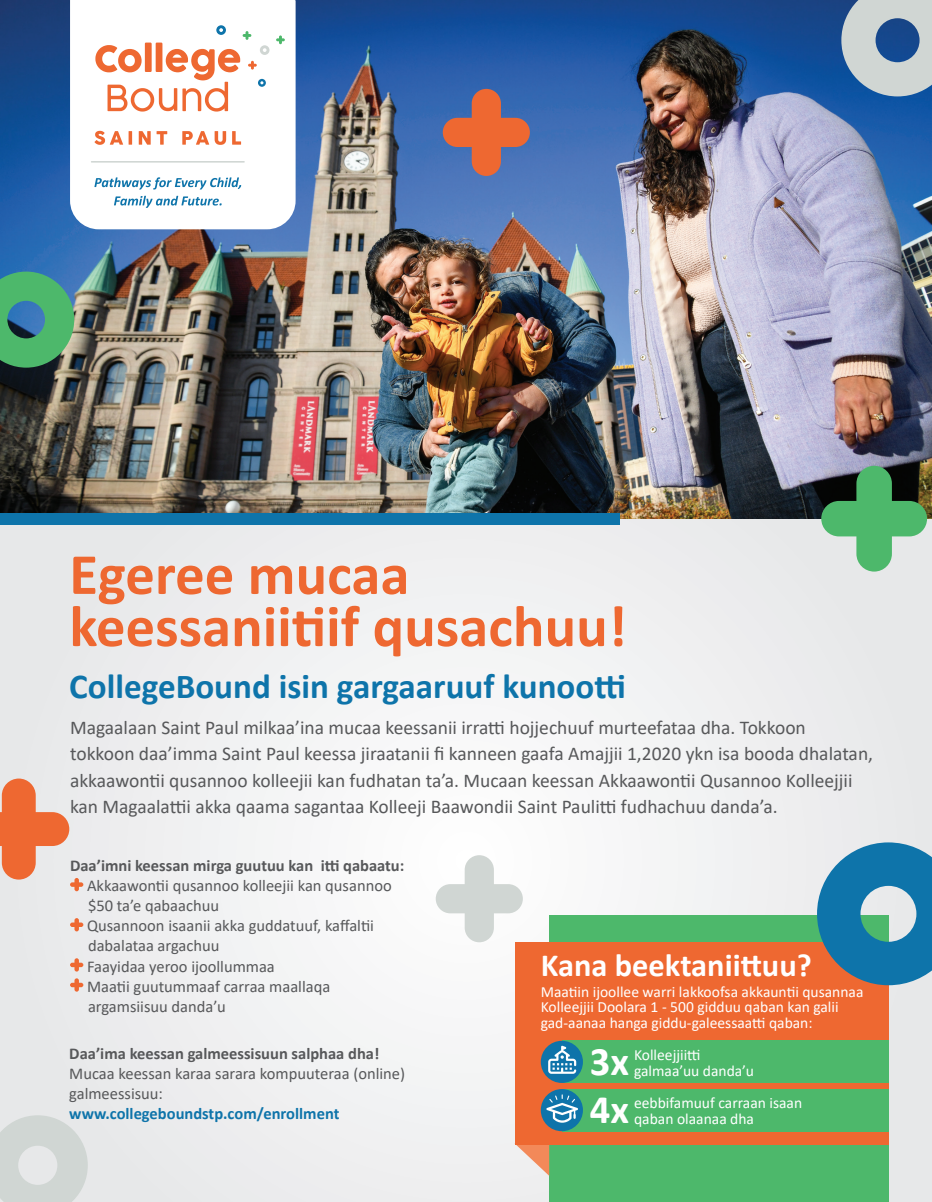
<style>
.page{position:relative;width:932px;height:1202px;background:#fff}
.page>*{position:absolute;margin:0;border:0;box-sizing:border-box;transform-origin:0 0}
.t1{font:700 58.8px/52.1px "Calibri";color:#ee6831}
.t2{font:700 40.65px "Calibri";color:#fff}
.t3{font:700 35.1px "Calibri";color:#0e74aa}
.t4{font:700 32.4px "Calibri";color:#fff}
.t5{font:19.5px/26.4px "Calibri";color:#57585a}
.t6{font:16.5px/20.1px "Calibri";color:#57585a}
.t7{font:700 16.5px "Calibri";color:#57585a}
.t8{font:700 16.5px "Calibri";color:#0e74aa}
.t9{font:15.6px/15.6px "Calibri";color:#fff}
</style>
<div class="page">
<div style="left:0;top:519px;width:932px;height:683px;background:#efeff0"></div>
<img style="left:0;top:0;width:932px;height:519px">
<svg style="left:70px;top:0;width:225px;height:229px"></svg>
<div style="left:74px;top:878px;width:5px;height:13px;background:#ee6831;border-radius:2px"></div>
<svg style="left:70px;top:882px;width:13px;height:4px"></svg>
<div style="left:74px;top:918px;width:5px;height:13px;background:#ee6831;border-radius:2px"></div>
<div style="left:70px;top:922px;width:13px;height:5px;background:#ee6831;border-radius:2px"></div>
<div style="left:74px;top:958px;width:5px;height:13px;background:#ee6831;border-radius:2px"></div>
<div style="left:70px;top:962px;width:13px;height:5px;background:#ee6831;border-radius:2px"></div>
<div style="left:74px;top:978px;width:5px;height:13px;background:#ee6831;border-radius:2px"></div>
<div style="left:70px;top:982px;width:13px;height:5px;background:#ee6831;border-radius:2px"></div>
<svg style="left:94px;top:131px;width:29px;height:14px"></svg>
<svg style="left:129px;top:131px;width:3px;height:14px"></svg>
<svg style="left:139px;top:131px;width:28px;height:14px"></svg>
<svg style="left:182px;top:131px;width:44px;height:14px"></svg>
<svg style="left:232px;top:131px;width:9px;height:14px"></svg>
<svg style="left:91px;top:161px;width:154px;height:2px"></svg>
<svg style="left:94px;top:177px;width:147px;height:12px"></svg>
<svg style="left:114px;top:196px;width:108px;height:12px"></svg>
<svg style="left:95px;top:25px;width:174px;height:87px"></svg>
<svg style="left:276px;top:35px;width:9px;height:9px"></svg>
<div style="left:549px;top:915px;width:339px;height:287px;background:#4db86b"></div>
<div style="left:515px;top:941px;width:373px;height:203px;background:#ee6831"></div>
<div style="left:561px;top:1040px;width:327px;height:43px;background:#4db86b"></div>
<div style="left:541px;top:1040px;width:42px;height:43px;background:#0e74aa;border-radius:50%"></div>
<div style="left:561px;top:1089px;width:327px;height:42px;background:#4db86b"></div>
<div style="left:541px;top:1089px;width:42px;height:42px;background:#0e74aa;border-radius:50%"></div>
<svg style="left:548px;top:1045px;width:28px;height:28px"></svg>
<svg style="left:514px;top:1094px;width:64px;height:81px"></svg>
<svg style="left:817px;top:842px;width:115px;height:143px"></svg>
<svg style="left:0;top:271px;width:74px;height:96px;background:#499f79"></svg>
<svg style="left:0;top:778px;width:69px;height:101px"></svg>
<svg style="left:436px;top:855px;width:87px;height:87px"></svg>
<svg style="left:821px;top:466px;width:106px;height:105px"></svg>
<div style="left:0;top:513px;width:619px;height:11px;background:#0e74aa"></div>
<svg style="left:841px;top:0;width:91px;height:96px;background:#98adc0"></svg>
<svg style="left:0;top:1115px;width:88px;height:87px"></svg>
<svg style="left:443px;top:89px;width:87px;height:87px;background:#986a71"></svg>
<h1 class="t1" style="left:69px;top:547px;width:559px">Egeree mucaa keessaniitiif qusachuu!</h1>
<h3 class="t3" style="left:69px;top:661px;width:558px">CollegeBound isin gargaaruuf kunootti</h3>
<p class="t5" style="left:70px;top:714px;width:804px">Magaalaan Saint Paul milkaa’ina mucaa keessanii irratti hojjechuuf murteefataa dha. Tokkoon tokkoon daa’imma Saint Paul keessa jiraatanii fi kanneen gaafa Amajjii 1,2020 ykn isa booda dhalatan, akkaawontii qusannoo kolleejii kan fudhatan ta’a. Mucaan keessan Akkaawontii Qusannoo Kolleejjii kan Magaalattii akka qaama sagantaa Kolleeji Baawondii Saint Paulitti fudhachuu danda’a.</p>
<p class="t7" style="left:70px;top:854px;width:336px">Daa’imni keessan mirga guutuu kan itti qabaatu:</p>
<p class="t6" style="left:87px;top:875px;width:306px">Akkaawontii qusannoo kolleejii kan qusannoo $50 ta’e qabaachuu<br>Qusannoon isaanii akka guddatuuf, kaffaltii dabalataa argachuu<br>Faayidaa yeroo ijoollummaa<br>Maatii guutummaaf carraa maallaqa argamsiisuu danda’u</p>
<p class="t7" style="left:69px;top:1041px;width:311px">Daa’ima keessan galmeessisuun salphaa dha!</p>
<p class="t6" style="left:69px;top:1062px;width:337px">Mucaa keessan karaa sarara kompuuteraa (online) galmeessisuu:</p>
<p class="t8" style="left:69px;top:1101px;width:272px">www.collegeboundstp.com/enrollment</p>
<h3 class="t4" style="left:541px;top:942px;width:272px">Kana beektaniittuu?</h3>
<p class="t9" style="left:541px;top:983px;width:324px">Maatiin ijoollee warri lakkoofsa akkauntii qusannaa<br>Kolleejjii Doolara 1 - 500 gidduu qaban kan galii gad-aanaa hanga giddu-galeessaatti qaban:</p>
<h2 class="t2" style="left:589px;top:1032px;width:41px">3x</h2>
<p class="t9" style="left:634px;top:1047px;width:121px">Kolleejjiitti galmaa’uu danda’u</p>
<h2 class="t2" style="left:589px;top:1080px;width:41px">4x</h2>
<p class="t9" style="left:634px;top:1094px;width:170px">eebbifamuuf carraan isaan qaban olaanaa dha</p>
</div>
